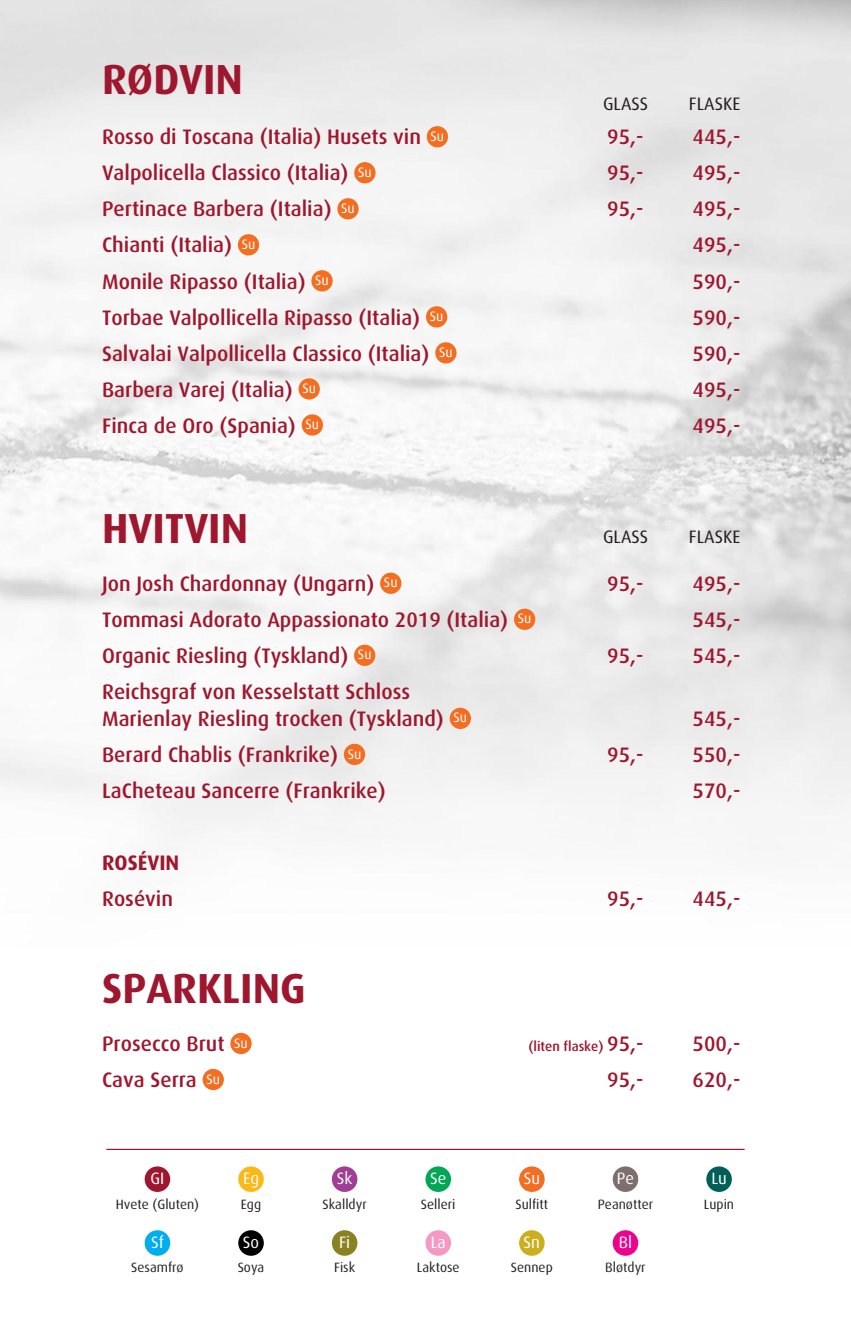
<style>
.page{position:relative;width:851px;height:1319px;background:#fff}
.page>*{position:absolute;margin:0;border:0;box-sizing:border-box;transform-origin:0 0}
.t1{font:700 42px "Dax";color:#9e172e}
.t2{font:500 21px/27px "Dax";color:#9e172e}
.t3{font:700 21px "Dax";color:#9e172e}
.t4{font:18px "Dax";color:#231f20}
.t5{font:16.5px "Dax";color:#fff}
.t6{font:13.8px "Dax";color:#fff}
.t7{font:13.5px "Dax";color:#231f20}
.t8{font:500 13.5px "Dax";color:#9e172e}
.s1{font-size:21px}
</style>
<div class="page">
<img style="left:0;top:0;width:850px;height:1256px">
<hr style="left:106px;top:1148px;width:638px;height:1px;background:#9e172e">
<div style="left:145px;top:1166px;width:25px;height:25px;background:#9e172e;border-radius:50%"></div>
<div style="left:238px;top:1166px;width:26px;height:25px;background:#fcb814;border-radius:50%"></div>
<div style="left:332px;top:1166px;width:25px;height:25px;background:#a13d96;border-radius:50%"></div>
<div style="left:425px;top:1166px;width:26px;height:25px;background:#00a855;border-radius:50%"></div>
<div style="left:519px;top:1166px;width:25px;height:25px;background:#f36e21;border-radius:50%"></div>
<div style="left:612px;top:1166px;width:26px;height:25px;background:#7d6f6c;border-radius:50%"></div>
<div style="left:706px;top:1166px;width:25px;height:25px;background:#006057;border-radius:50%"></div>
<div style="left:145px;top:1229px;width:25px;height:26px;background:#00aeef;border-radius:50%"></div>
<div style="left:238px;top:1229px;width:26px;height:26px;background:#010101;border-radius:50%"></div>
<div style="left:332px;top:1229px;width:25px;height:26px;background:#8a8221;border-radius:50%"></div>
<div style="left:425px;top:1229px;width:26px;height:26px;background:#f499c2;border-radius:50%"></div>
<div style="left:519px;top:1229px;width:25px;height:26px;background:#caaf1f;border-radius:50%"></div>
<div style="left:612px;top:1229px;width:26px;height:26px;background:#ed028c;border-radius:50%"></div>
<div style="left:426px;top:126px;width:22px;height:21px;background:#f36e21;border-radius:50%"></div>
<div style="left:354px;top:162px;width:21px;height:21px;background:#f36e21;border-radius:50%"></div>
<div style="left:337px;top:198px;width:21px;height:21px;background:#f36e21;border-radius:50%"></div>
<div style="left:238px;top:234px;width:21px;height:21px;background:#f36e21;border-radius:50%"></div>
<div style="left:311px;top:270px;width:21px;height:21px;background:#f36e21;border-radius:50%"></div>
<div style="left:298px;top:378px;width:22px;height:21px;background:#f36e21;border-radius:50%"></div>
<div style="left:302px;top:414px;width:21px;height:21px;background:#f36e21;border-radius:50%"></div>
<div style="left:426px;top:306px;width:21px;height:21px;background:#f36e21;border-radius:50%"></div>
<div style="left:435px;top:342px;width:21px;height:21px;background:#f36e21;border-radius:50%"></div>
<div style="left:380px;top:572px;width:21px;height:22px;background:#f36e21;border-radius:50%"></div>
<div style="left:354px;top:644px;width:21px;height:22px;background:#f36e21;border-radius:50%"></div>
<div style="left:344px;top:743px;width:21px;height:22px;background:#f36e21;border-radius:50%"></div>
<div style="left:449px;top:707px;width:22px;height:22px;background:#f36e21;border-radius:50%"></div>
<div style="left:514px;top:608px;width:21px;height:22px;background:#f36e21;border-radius:50%"></div>
<div style="left:230px;top:1032px;width:21px;height:21px;background:#f36e21;border-radius:50%"></div>
<div style="left:202px;top:1068px;width:22px;height:21px;background:#f36e21;border-radius:50%"></div>
<h1 class="t1" style="left:102px;top:55px;width:142px">RØDVIN</h1>
<p class="t2" style="left:102px;top:124px;width:320px">Rosso di Toscana (Italia) Husets vin</p>
<p class="t2" style="left:607px;top:124px;width:38px">95,-</p>
<p class="t2" style="left:692px;top:124px;width:49px">445,-</p>
<p class="t2" style="left:102px;top:160px;width:248px">Valpolicella Classico (Italia)</p>
<p class="t2" style="left:607px;top:160px;width:38px">95,-</p>
<p class="t2" style="left:692px;top:160px;width:49px">495,-</p>
<p class="t2" style="left:102px;top:196px;width:231px">Pertinace Barbera (Italia)</p>
<p class="t2" style="left:607px;top:196px;width:38px">95,-</p>
<p class="t2" style="left:692px;top:196px;width:49px">495,-</p>
<p class="t2" style="left:102px;top:232px;width:131px">Chianti (Italia)</p>
<p class="t2" style="left:692px;top:232px;width:49px">495,-</p>
<p class="t2" style="left:102px;top:268px;width:205px">Monile Ripasso (Italia)</p>
<p class="t2" style="left:692px;top:268px;width:49px">590,-</p>
<p class="t2" style="left:102px;top:304px;width:319px">Torbae Valpollicella Ripasso (Italia)</p>
<p class="t2" style="left:692px;top:304px;width:49px">590,-</p>
<p class="t2" style="left:102px;top:340px;width:329px">Salvalai Valpollicella Classico (Italia)</p>
<p class="t2" style="left:692px;top:340px;width:49px">590,-</p>
<p class="t2" style="left:102px;top:376px;width:192px">Barbera Varej (Italia)</p>
<p class="t2" style="left:692px;top:376px;width:49px">495,-</p>
<p class="t2" style="left:102px;top:412px;width:195px">Finca de Oro (Spania)</p>
<p class="t2" style="left:692px;top:412px;width:49px">495,-</p>
<p class="t4" style="left:603px;top:93px;width:47px">GLASS</p>
<p class="t4" style="left:688px;top:93px;width:53px">FLASKE</p>
<p class="t6" style="left:430px;top:128px;width:15px">Su</p>
<p class="t6" style="left:358px;top:164px;width:15px">Su</p>
<p class="t6" style="left:341px;top:200px;width:15px">Su</p>
<p class="t6" style="left:242px;top:236px;width:15px">Su</p>
<p class="t6" style="left:315px;top:272px;width:15px">Su</p>
<p class="t6" style="left:430px;top:308px;width:15px">Su</p>
<p class="t6" style="left:439px;top:344px;width:15px">Su</p>
<p class="t6" style="left:302px;top:380px;width:15px">Su</p>
<p class="t6" style="left:305px;top:416px;width:15px">Su</p>
<h1 class="t1" style="left:102px;top:505px;width:148px">HVITVIN</h1>
<p class="t2" style="left:102px;top:570px;width:274px">Jon Josh Chardonnay (Ungarn)</p>
<p class="t2" style="left:607px;top:570px;width:38px">95,-</p>
<p class="t2" style="left:692px;top:570px;width:49px">495,-</p>
<p class="t2" style="left:102px;top:606px;width:407px">Tommasi Adorato Appassionato 2019 (Italia)</p>
<p class="t2" style="left:692px;top:606px;width:49px">545,-</p>
<p class="t2" style="left:102px;top:642px;width:248px">Organic Riesling (Tyskland)</p>
<p class="t2" style="left:607px;top:642px;width:38px">95,-</p>
<p class="t2" style="left:692px;top:642px;width:49px">545,-</p>
<p class="t2" style="left:102px;top:678px;width:343px">Reichsgraf von Kesselstatt Schloss<br>Marienlay Riesling trocken (Tyskland)</p>
<p class="t4" style="left:603px;top:527px;width:47px">GLASS</p>
<p class="t4" style="left:688px;top:527px;width:53px">FLASKE</p>
<p class="t6" style="left:384px;top:575px;width:15px">Su</p>
<p class="t6" style="left:518px;top:611px;width:15px">Su</p>
<p class="t6" style="left:358px;top:647px;width:15px">Su</p>
<p class="t2" style="left:692px;top:705px;width:49px">545,-</p>
<p class="t6" style="left:453px;top:710px;width:15px">Su</p>
<p class="t2" style="left:102px;top:741px;width:237px">Berard Chablis (Frankrike)</p>
<p class="t2" style="left:607px;top:741px;width:38px">95,-</p>
<p class="t2" style="left:692px;top:741px;width:49px">550,-</p>
<p class="t2" style="left:102px;top:777px;width:285px">LaCheteau Sancerre (Frankrike)</p>
<p class="t2" style="left:692px;top:777px;width:49px">570,-</p>
<p class="t6" style="left:347px;top:746px;width:15px">Su</p>
<p class="t3" style="left:102px;top:850px;width:79px">ROSÉVIN</p>
<p class="t2" style="left:102px;top:885px;width:72px">Rosévin</p>
<p class="t2" style="left:607px;top:885px;width:38px">95,-</p>
<p class="t2" style="left:692px;top:885px;width:49px">445,-</p>
<h1 class="t1" style="left:102px;top:964px;width:205px">SPARKLING</h1>
<p class="t2" style="left:102px;top:1030px;width:124px">Prosecco Brut</p>
<p class="t8" style="left:528px;top:1038px;width:117px">(liten flaske) <span class="s1">95,-</span></p>
<p class="t2" style="left:692px;top:1030px;width:49px">500,-</p>
<p class="t2" style="left:102px;top:1066px;width:96px">Cava Serra</p>
<p class="t2" style="left:607px;top:1066px;width:38px">95,-</p>
<p class="t2" style="left:692px;top:1066px;width:49px">620,-</p>
<p class="t6" style="left:234px;top:1034px;width:15px">Su</p>
<p class="t6" style="left:206px;top:1070px;width:15px">Su</p>
<p class="t5" style="left:150px;top:1168px;width:15px">GI</p>
<p class="t7" style="left:116px;top:1196px;width:85px">Hvete (Gluten)</p>
<p class="t5" style="left:151px;top:1232px;width:14px">Sf</p>
<p class="t7" style="left:131px;top:1259px;width:54px">Sesamfrø</p>
<p class="t5" style="left:243px;top:1168px;width:17px">Eg</p>
<p class="t7" style="left:241px;top:1196px;width:22px">Egg</p>
<p class="t5" style="left:243px;top:1232px;width:18px">So</p>
<p class="t7" style="left:238px;top:1259px;width:28px">Soya</p>
<p class="t5" style="left:337px;top:1168px;width:17px">Sk</p>
<p class="t7" style="left:322px;top:1196px;width:46px">Skalldyr</p>
<p class="t5" style="left:339px;top:1232px;width:13px">Fi</p>
<p class="t7" style="left:334px;top:1259px;width:22px">Fisk</p>
<p class="t5" style="left:430px;top:1168px;width:18px">Se</p>
<p class="t7" style="left:421px;top:1196px;width:36px">Selleri</p>
<p class="t5" style="left:430px;top:1232px;width:17px">La</p>
<p class="t7" style="left:417px;top:1259px;width:44px">Laktose</p>
<p class="t5" style="left:523px;top:1168px;width:18px">Su</p>
<p class="t7" style="left:515px;top:1196px;width:34px">Sulfitt</p>
<p class="t5" style="left:523px;top:1232px;width:18px">Sn</p>
<p class="t7" style="left:511px;top:1259px;width:43px">Sennep</p>
<p class="t5" style="left:616px;top:1168px;width:19px">Pe</p>
<p class="t7" style="left:597px;top:1196px;width:57px">Peanøtter</p>
<p class="t5" style="left:618px;top:1232px;width:15px">Bl</p>
<p class="t7" style="left:605px;top:1259px;width:42px">Bløtdyr</p>
<p class="t5" style="left:711px;top:1168px;width:17px">Lu</p>
<p class="t7" style="left:703px;top:1196px;width:32px">Lupin</p>
</div>
